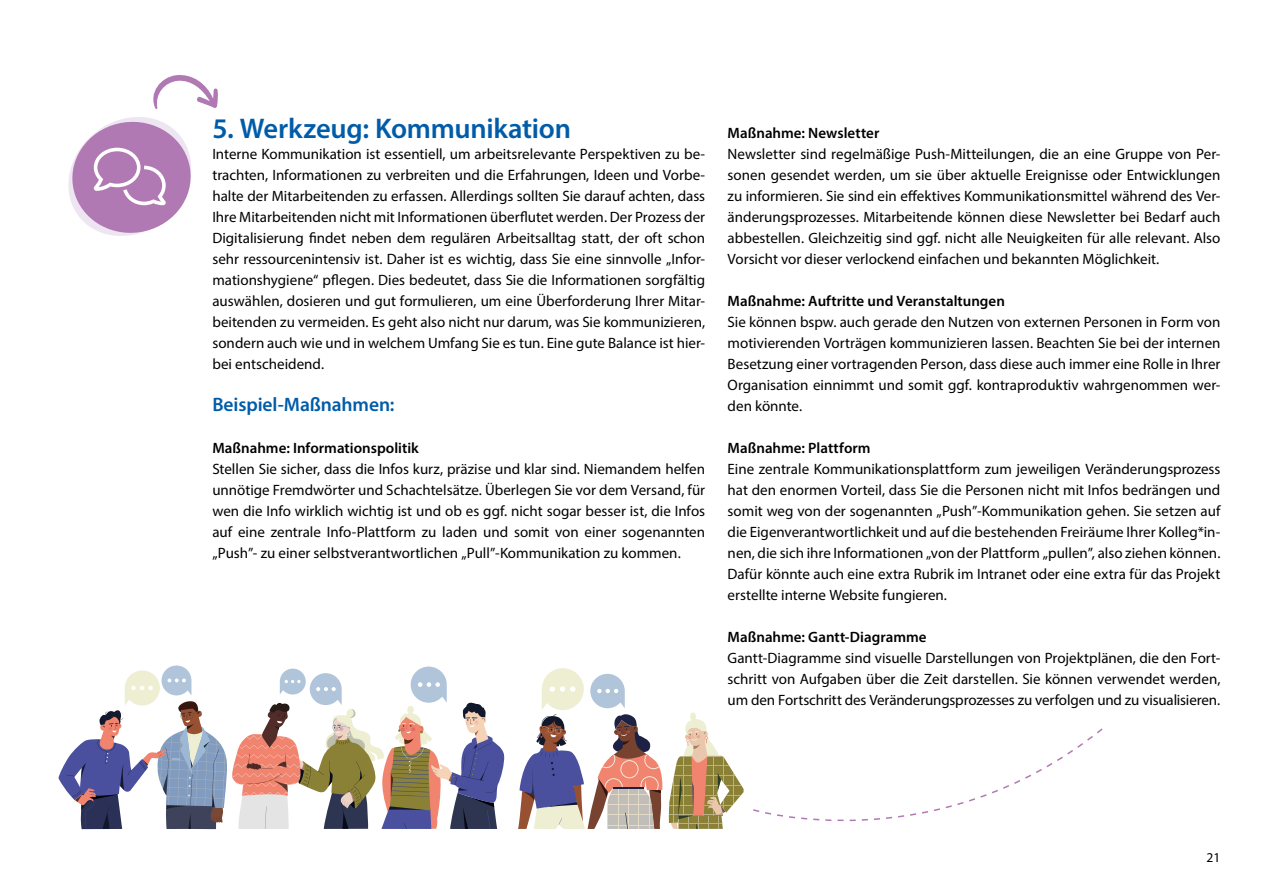
<style>
.page{position:relative;width:1263px;height:893px;background:#fff}
.page>*{position:absolute;margin:0;border:0;box-sizing:border-box;transform-origin:0 0}
.t1{font:600 28.5px "Myriad Pro";letter-spacing:-.01em;color:#005ca9}
.t2{font:600 19.5px "Myriad Pro";letter-spacing:-.005em;color:#005ca9}
.Fließtext_10_pt_schwarz{font:15px/21px "Myriad Pro";color:#000;text-align:justify}
.t3{font:600 15px "Myriad Pro";color:#000}
.t4{font:13.5px "Myriad Pro";color:#000}
</style>
<div class="page">
<svg style="left:518px;top:668px;width:226px;height:161px"></svg>
<svg style="left:58px;top:665px;width:447px;height:164px"></svg>
<svg style="left:68px;top:75px;width:150px;height:161px"></svg>
<svg style="left:753px;top:728px;width:350px;height:94px"></svg>
<h3 class="t1" style="left:212px;top:110px;width:360px">5. Werkzeug: Kommunikation</h3>
<p class="Fließtext_10_pt_schwarz" style="left:212px;top:143px;width:494px">Interne Kommunikation ist essentiell, um arbeitsrelevante Perspektiven zu be&shy;trachten, Informationen zu verbreiten und die Erfahrungen, Ideen und Vorbe&shy;halte der Mitarbeitenden zu erfassen. Allerdings sollten Sie darauf achten, dass Ihre Mitarbeitenden nicht mit Informationen überflutet werden. Der Prozess der Digitalisierung findet neben dem regulären Arbeitsalltag statt, der oft schon sehr ressourcenintensiv ist. Daher ist es wichtig, dass Sie eine sinnvolle „Infor&shy;mationshygiene“ pflegen. Dies bedeutet, dass Sie die Informationen sorgfältig auswählen, dosieren und gut formulieren, um eine Überforderung Ihrer Mitar&shy;beitenden zu vermeiden. Es geht also nicht nur darum, was Sie kommunizieren, sondern auch wie und in welchem Umfang Sie es tun. Eine gute Balance ist hier&shy;bei entscheidend.</p>
<h4 class="t2" style="left:212px;top:392px;width:184px">Beispiel-Maßnahmen:</h4>
<h6 class="t3" style="left:212px;top:438px;width:208px">Maßnahme: Informationspolitik</h6>
<p class="Fließtext_10_pt_schwarz" style="left:212px;top:458px;width:494px">Stellen Sie sicher, dass die Infos kurz, präzise und klar sind. Niemandem helfen unnötige Fremdwörter und Schachtelsätze. Überlegen Sie vor dem Versand, für wen die Info wirklich wichtig ist und ob es ggf. nicht sogar besser ist, die Infos auf eine zentrale Info-Plattform zu laden und somit von einer sogenannten „Push”- zu einer selbstverantwortlichen „Pull”-Kommunikation zu kommen.</p>
<h6 class="t3" style="left:728px;top:123px;width:153px">Maßnahme: Newsletter</h6>
<p class="Fließtext_10_pt_schwarz" style="left:728px;top:143px;width:494px">Newsletter sind regelmäßige Push-Mitteilungen, die an eine Gruppe von Per&shy;sonen gesendet werden, um sie über aktuelle Ereignisse oder Entwicklungen zu informieren. Sie sind ein effektives Kommunikationsmittel während des Ver&shy;änderungsprozesses. Mitarbeitende können diese Newsletter bei Bedarf auch abbestellen. Gleichzeitig sind ggf. nicht alle Neuigkeiten für alle relevant. Also Vorsicht vor dieser verlockend einfachen und bekannten Möglichkeit.</p>
<h6 class="t3" style="left:728px;top:291px;width:279px">Maßnahme: Auftritte und Veranstaltungen</h6>
<p class="Fließtext_10_pt_schwarz" style="left:728px;top:311px;width:494px">Sie können bspw. auch gerade den Nutzen von externen Personen in Form von motivierenden Vorträgen kommunizieren lassen. Beachten Sie bei der internen Besetzung einer vortragenden Person, dass diese auch immer eine Rolle in Ihrer Organisation einnimmt und somit ggf. kontraproduktiv wahrgenommen wer&shy;den könnte.</p>
<h6 class="t3" style="left:728px;top:438px;width:144px">Maßnahme: Plattform</h6>
<p class="Fließtext_10_pt_schwarz" style="left:728px;top:458px;width:494px">Eine zentrale Kommunikationsplattform zum jeweiligen Veränderungsprozess hat den enormen Vorteil, dass Sie die Personen nicht mit Infos bedrängen und somit weg von der sogenannten „Push”-Kommunikation gehen. Sie setzen auf die Eigenverantwortlichkeit und auf die bestehenden Freiräume Ihrer Kolleg*in&shy;nen, die sich ihre Informationen „von der Plattform „pullen”, also ziehen können.<br>Dafür könnte auch eine extra Rubrik im Intranet oder eine extra für das Projekt erstellte interne Website fungieren.</p>
<h6 class="t3" style="left:728px;top:627px;width:200px">Maßnahme: Gantt-Diagramme</h6>
<p class="Fließtext_10_pt_schwarz" style="left:728px;top:647px;width:494px">Gantt-Diagramme sind visuelle Darstellungen von Projektplänen, die den Fort&shy;schritt von Aufgaben über die Zeit darstellen. Sie können verwendet werden, um den Fortschritt des Veränderungsprozesses zu verfolgen und zu visualisieren.</p>
<p class="t4" style="left:1206px;top:849px;width:15px">21</p>
</div>
